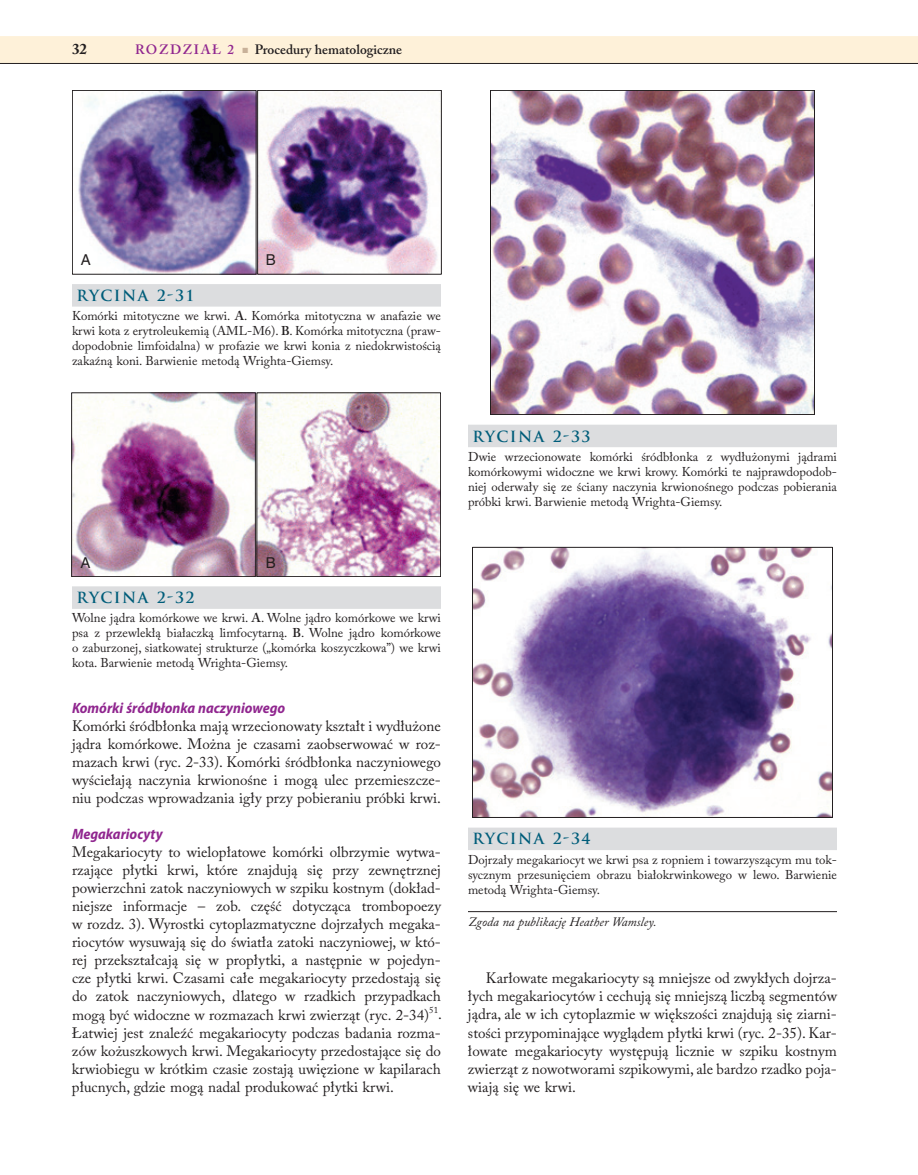
<style>
.page{position:relative;width:918px;height:1175px;background:#fff}
.page>*{position:absolute;margin:0;border:0;box-sizing:border-box;transform-origin:0 0}
.t1{font:15px/18px "Adobe Caslon Pro";color:#231f20;text-align:justify}
.t2{font:italic 700 semi-condensed 15px "Myriad Pro";color:#90268f}
.t3{font:700 15px "Trajan Pro";letter-spacing:.1em;color:#005d7a}
.t4{font:15px "Helvetica";color:#231f20}
.t5{font:700 15px "Adobe Caslon Pro";color:#231f20}
.t6{font:600 13.5px "Adobe Caslon Pro";color:#231f20}
.t7{font:12.75px/15px "Adobe Caslon Pro";color:#231f20;text-align:justify}
.t8{font:italic 12.75px "Adobe Caslon Pro";color:#231f20}
.s1{color:#90268f}
.s2{color:#c8b199}
.s3{font-weight:600}
</style>
<div class="page">
<div style="left:0;top:36px;width:918px;height:27px;background:#fef1d9"></div>
<hr style="left:0;top:63px;width:918px;height:1px;background:#231f20">
<div style="left:468px;top:424px;width:369px;height:23px;background:#dcdddf"></div>
<img style="left:492px;top:92px;width:321px;height:321px">
<div style="left:490px;top:90px;width:325px;height:325px;border:1px solid #231f20"></div>
<div style="left:468px;top:827px;width:369px;height:23px;background:#dcdddf"></div>
<hr style="left:468px;top:911px;width:369px;height:1px;background:#231f20">
<img style="left:474px;top:549px;width:357px;height:267px">
<div style="left:472px;top:547px;width:361px;height:271px;border:1px solid #231f20"></div>
<div style="left:72px;top:586px;width:369px;height:23px;background:#dcdddf"></div>
<img style="left:73px;top:394px;width:181px;height:181px">
<div style="left:71px;top:392px;width:185px;height:185px;border:1px solid #231f20"></div>
<img style="left:258px;top:394px;width:181px;height:181px">
<div style="left:256px;top:392px;width:185px;height:185px;border:1px solid #231f20"></div>
<div style="left:72px;top:284px;width:369px;height:22px;background:#dcdddf"></div>
<img style="left:78px;top:92px;width:176px;height:180px">
<div style="left:72px;top:90px;width:184px;height:184px;border:1px solid #231f20"></div>
<img style="left:259px;top:92px;width:181px;height:180px">
<div style="left:257px;top:90px;width:185px;height:184px;border:1px solid #231f20"></div>
<p class="t5" style="left:72px;top:40px;width:16px">32</p>
<p class="t6" style="left:135px;top:42px;width:269px"><span class="s1">ROZDZIAŁ 2</span> <span class="s2">■</span> Procedury hematologiczne</p>
<p class="t4" style="left:81px;top:251px;width:12px">A</p>
<p class="t4" style="left:266px;top:251px;width:12px">B</p>
<p class="t3" style="left:76px;top:286px;width:120px">RYCINA 2-31</p>
<p class="t7" style="left:72px;top:308px;width:371px">Komórki mitotyczne we krwi. <span class="s3">A</span>. Komórka mitotyczna w anafazie we krwi kota z erytroleukemią (AML-M6). <span class="s3">B</span>. Komórka mitotyczna (praw&shy;dopodobnie limfoidalna) w profazie we krwi konia z niedokrwistością zakaźną koni. Barwienie metodą Wrighta-Giemsy.</p>
<p class="t4" style="left:81px;top:553px;width:12px">A</p>
<p class="t4" style="left:266px;top:553px;width:12px">B</p>
<p class="t3" style="left:76px;top:588px;width:120px">RYCINA 2-32</p>
<p class="t7" style="left:72px;top:610px;width:371px">Wolne jądra komórkowe we krwi. <span class="s3">A</span>. Wolne jądro komórkowe we krwi psa z przewlekłą białaczką limfocytarną. <span class="s3">B</span>. Wolne jądro komórkowe o zaburzonej, siatkowatej strukturze („komórka koszyczkowa”) we krwi kota. Barwienie metodą Wrighta-Giemsy.</p>
<p class="t2" style="left:72px;top:700px;width:215px">Komórki śródbłonka naczyniowego</p>
<p class="t1" style="left:72px;top:717px;width:371px">Komórki śródbłonka mają wrzecionowaty kształt i wydłużone jądra komórkowe. Można je czasami zaobserwować w roz&shy;mazach krwi (ryc. 2-33). Komórki śródbłonka naczyniowego wyściełają naczynia krwionośne i mogą ulec przemieszcze&shy;niu podczas wprowadzania igły przy pobieraniu próbki krwi.</p>
<p class="t2" style="left:72px;top:826px;width:92px">Megakariocyty</p>
<p class="t1" style="left:72px;top:843px;width:372px">Megakariocyty to wielopłatowe komórki olbrzymie wytwa&shy;rzające płytki krwi, które znajdują się przy zewnętrznej powierzchni zatok naczyniowych w szpiku kostnym (dokład&shy;niejsze informacje – zob. część dotycząca trombopoezy w rozdz. 3). Wyrostki cytoplazmatyczne dojrzałych megaka&shy;riocytów wysuwają się do światła zatoki naczyniowej, w któ&shy;rej przekształcają się w propłytki, a następnie w pojedyn&shy;cze płytki krwi. Czasami całe megakariocyty przedostają się do zatok naczyniowych, dlatego w rzadkich przypadkach mogą być widoczne w rozmazach krwi zwierząt (ryc. 2-34)<sup>51</sup>.<br>Łatwiej jest znaleźć megakariocyty podczas badania rozma&shy;zów kożuszkowych krwi. Megakariocyty przedostające się do krwiobiegu w krótkim czasie zostają uwięzione w kapilarach płucnych, gdzie mogą nadal produkować płytki krwi.</p>
<p class="t3" style="left:472px;top:427px;width:120px">RYCINA 2-33</p>
<p class="t7" style="left:468px;top:449px;width:371px">Dwie wrzecionowate komórki śródbłonka z wydłużonymi jądrami komórkowymi widoczne we krwi krowy. Komórki te najprawdopodob&shy;niej oderwały się ze ściany naczynia krwionośnego podczas pobierania próbki krwi. Barwienie metodą Wrighta-Giemsy.</p>
<p class="t3" style="left:472px;top:829px;width:120px">RYCINA 2-34</p>
<p class="t7" style="left:468px;top:851px;width:370px">Dojrzały megakariocyt we krwi psa z ropniem i towarzyszącym mu tok&shy;sycznym przesunięciem obrazu białokrwinkowego w lewo. Barwienie metodą Wrighta-Giemsy.</p>
<p class="t8" style="left:468px;top:913px;width:190px">Zgoda na publikację Heather Wamsley.</p>
<p class="t1" style="left:468px;top:969px;width:371px;text-indent:18px">Karłowate megakariocyty są mniejsze od zwykłych dojrza&shy;łych megakariocytów i cechują się mniejszą liczbą segmentów jądra, ale w ich cytoplazmie w większości znajdują się ziarni&shy;stości przypominające wyglądem płytki krwi (ryc. 2-35). Kar&shy;łowate megakariocyty występują licznie w szpiku kostnym zwierząt z nowotworami szpikowymi, ale bardzo rzadko poja&shy;wiają się we krwi.</p>
</div>
